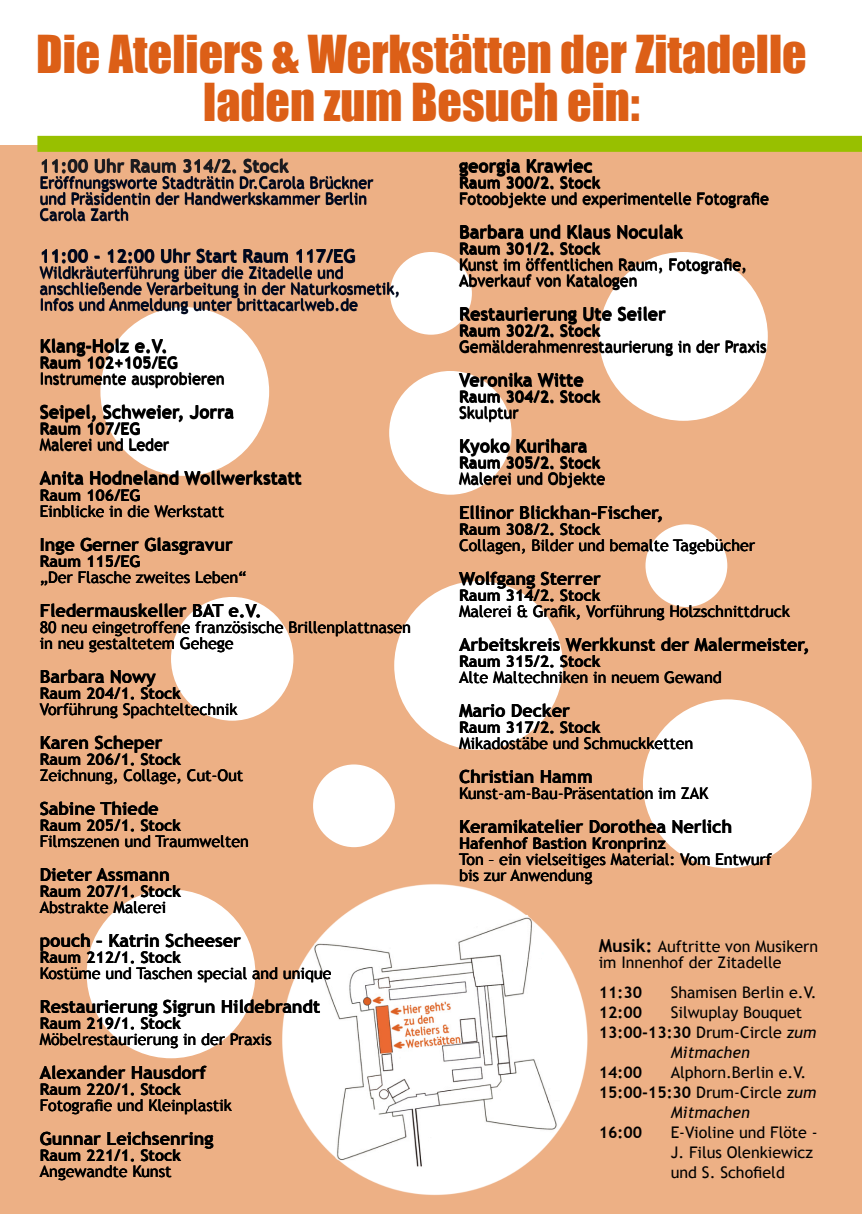
<style>
.page{position:relative;width:862px;height:1214px;background:#fff}
.page>*{position:absolute;margin:0;border:0;box-sizing:border-box;transform-origin:0 0}
.t1{font:48px "Impact";color:#dc5f17}
.t2{font:700 18px "Trebuchet MS";color:#000}
.t3{font:700 18px "Trebuchet MS";color:#00081d}
.t4{font:700 18px "Trebuchet MS";color:#1b1b1f}
.t5{font:16px "Trebuchet MS";color:#000}
.t6{font:700 16px "Trebuchet MS";color:#000}
.t7{font:16px "Trebuchet MS";color:#00081d}
.t8{font:italic 16px "Trebuchet MS";color:#000}
.s1{font-weight:400}
.s2{font-weight:400;font-style:italic}
</style>
<div class="page">
<div style="left:0;top:145px;width:862px;height:1068px;background:#edb085"></div>
<div style="left:100px;top:307px;width:169px;height:169px;background:#fff;border-radius:50%"></div>
<div style="left:394px;top:581px;width:169px;height:168px;background:#fff;border-radius:50%"></div>
<div style="left:171px;top:597px;width:122px;height:123px;background:#fff;border-radius:50%"></div>
<div style="left:389px;top:371px;width:122px;height:123px;background:#fff;border-radius:50%"></div>
<div style="left:645px;top:524px;width:82px;height:83px;background:#fff;border-radius:50%"></div>
<div style="left:313px;top:764px;width:82px;height:83px;background:#fff;border-radius:50%"></div>
<div style="left:390px;top:252px;width:82px;height:82px;background:#fff;border-radius:50%"></div>
<div style="left:87px;top:889px;width:168px;height:169px;background:#fff;border-radius:50%"></div>
<div style="left:643px;top:699px;width:168px;height:169px;background:#fff;border-radius:50%"></div>
<div style="left:599px;top:252px;width:169px;height:169px;background:#fff;border-radius:50%"></div>
<img style="left:282px;top:884px;width:306px;height:311px">
<div style="left:45px;top:136px;width:812px;height:16px;background:#98c000"></div>
<p class="t1" style="left:36px;top:35px;width:772px">Die Ateliers &amp; Werkstätten der Zitadelle</p>
<p class="t1" style="left:203px;top:83px;width:438px">laden zum Besuch ein:</p>
<p class="t4" style="left:40px;top:159px;width:251px">11:00 Uhr Raum 314/2. Stock</p>
<p class="t7" style="left:40px;top:177px;width:335px">Eröffnungsworte Stadträtin Dr.Carola Brückner</p>
<p class="t7" style="left:40px;top:193px;width:329px">und Präsidentin der Handwerkskammer Berlin</p>
<p class="t7" style="left:40px;top:209px;width:91px">Carola Zarth</p>
<p class="t3" style="left:40px;top:249px;width:317px">11:00 - 12:00 Uhr Start Raum 117/EG</p>
<p class="t7" style="left:40px;top:267px;width:305px">Wildkräuterführung über die Zitadelle und</p>
<p class="t7" style="left:40px;top:283px;width:362px">anschließende Verarbeitung in der Naturkosmetik,</p>
<p class="t7" style="left:40px;top:299px;width:320px">Infos und Anmeldung unter brittacarlweb.de</p>
<p class="t2" style="left:40px;top:339px;width:130px">Klang-Holz e.V.</p>
<p class="t6" style="left:40px;top:357px;width:140px">Raum 102+105/EG</p>
<p class="t5" style="left:40px;top:373px;width:186px">Instrumente ausprobieren</p>
<p class="t2" style="left:40px;top:405px;width:196px">Seipel, Schweier, Jorra</p>
<p class="t6" style="left:40px;top:423px;width:102px">Raum 107/EG</p>
<p class="t5" style="left:40px;top:439px;width:131px">Malerei und Leder</p>
<p class="t2" style="left:40px;top:471px;width:263px">Anita Hodneland Wollwerkstatt</p>
<p class="t6" style="left:40px;top:489px;width:102px">Raum 106/EG</p>
<p class="t5" style="left:40px;top:505px;width:186px">Einblicke in die Werkstatt</p>
<p class="t2" style="left:40px;top:537px;width:194px">Inge Gerner Glasgravur</p>
<p class="t6" style="left:40px;top:555px;width:102px">Raum 115/EG</p>
<p class="t5" style="left:40px;top:571px;width:208px">„Der Flasche zweites Leben“</p>
<p class="t2" style="left:40px;top:603px;width:223px">Fledermauskeller BAT e.V.</p>
<p class="t5" style="left:40px;top:621px;width:373px">80 neu eingetroffene französische Brillenplattnasen</p>
<p class="t5" style="left:40px;top:637px;width:195px">in neu gestaltetem Gehege</p>
<p class="t2" style="left:40px;top:669px;width:118px">Barbara Nowy</p>
<p class="t6" style="left:40px;top:687px;width:143px">Raum 204/1. Stock</p>
<p class="t5" style="left:40px;top:703px;width:199px">Vorführung Spachteltechnik</p>
<p class="t2" style="left:40px;top:735px;width:124px">Karen Scheper</p>
<p class="t6" style="left:40px;top:753px;width:143px">Raum 206/1. Stock</p>
<p class="t5" style="left:40px;top:769px;width:205px">Zeichnung, Collage, Cut-Out</p>
<p class="t2" style="left:40px;top:801px;width:120px">Sabine Thiede</p>
<p class="t6" style="left:40px;top:819px;width:143px">Raum 205/1. Stock</p>
<p class="t5" style="left:40px;top:835px;width:211px">Filmszenen und Traumwelten</p>
<p class="t2" style="left:40px;top:867px;width:132px">Dieter Assmann</p>
<p class="t6" style="left:40px;top:885px;width:143px">Raum 207/1. Stock</p>
<p class="t5" style="left:40px;top:901px;width:128px">Abstrakte Malerei</p>
<p class="t2" style="left:40px;top:933px;width:203px">pouch – Katrin Scheeser</p>
<p class="t6" style="left:40px;top:951px;width:143px">Raum 212/1. Stock</p>
<p class="t5" style="left:40px;top:967px;width:293px">Kostüme und Taschen special and unique</p>
<p class="t2" style="left:40px;top:999px;width:282px">Restaurierung Sigrun Hildebrandt</p>
<p class="t6" style="left:40px;top:1017px;width:143px">Raum 219/1. Stock</p>
<p class="t5" style="left:40px;top:1033px;width:233px">Möbelrestaurierung in der Praxis</p>
<p class="t2" style="left:40px;top:1065px;width:168px">Alexander Hausdorf</p>
<p class="t6" style="left:40px;top:1083px;width:143px">Raum 220/1. Stock</p>
<p class="t5" style="left:40px;top:1099px;width:194px">Fotografie und Kleinplastik</p>
<p class="t2" style="left:40px;top:1131px;width:175px">Gunnar Leichsenring</p>
<p class="t6" style="left:40px;top:1149px;width:143px">Raum 221/1. Stock</p>
<p class="t5" style="left:40px;top:1165px;width:133px">Angewandte Kunst</p>
<p class="t2" style="left:459px;top:159px;width:135px">georgia Krawiec</p>
<p class="t6" style="left:459px;top:177px;width:143px">Raum 300/2. Stock</p>
<p class="t5" style="left:459px;top:193px;width:311px">Fotoobjekte und experimentelle Fotografie</p>
<p class="t2" style="left:459px;top:225px;width:225px">Barbara und Klaus Noculak</p>
<p class="t6" style="left:459px;top:243px;width:143px">Raum 301/2. Stock</p>
<p class="t5" style="left:459px;top:259px;width:289px">Kunst im öffentlichen Raum, Fotografie,</p>
<p class="t5" style="left:459px;top:275px;width:180px">Abverkauf von Katalogen</p>
<p class="t2" style="left:459px;top:307px;width:208px">Restaurierung Ute Seiler</p>
<p class="t6" style="left:459px;top:325px;width:143px">Raum 302/2. Stock</p>
<p class="t5" style="left:459px;top:341px;width:309px">Gemälderahmenrestaurierung in der Praxis</p>
<p class="t2" style="left:459px;top:373px;width:126px">Veronika Witte</p>
<p class="t6" style="left:459px;top:391px;width:143px">Raum 304/2. Stock</p>
<p class="t5" style="left:459px;top:407px;width:61px">Skulptur</p>
<p class="t2" style="left:459px;top:439px;width:130px">Kyoko Kurihara</p>
<p class="t6" style="left:459px;top:457px;width:143px">Raum 305/2. Stock</p>
<p class="t5" style="left:459px;top:473px;width:148px">Malerei und Objekte</p>
<p class="t2" style="left:459px;top:505px;width:206px">Ellinor Blickhan-Fischer,</p>
<p class="t6" style="left:459px;top:523px;width:143px">Raum 308/2. Stock</p>
<p class="t5" style="left:459px;top:539px;width:297px">Collagen, Bilder und bemalte Tagebücher</p>
<p class="t2" style="left:459px;top:571px;width:143px">Wolfgang Sterrer</p>
<p class="t6" style="left:459px;top:589px;width:143px">Raum 314/2. Stock</p>
<p class="t5" style="left:459px;top:605px;width:332px">Malerei &amp; Grafik, Vorführung Holzschnittdruck</p>
<p class="t2" style="left:459px;top:637px;width:352px">Arbeitskreis Werkkunst der Malermeister,</p>
<p class="t6" style="left:459px;top:655px;width:143px">Raum 315/2. Stock</p>
<p class="t5" style="left:459px;top:671px;width:264px">Alte Maltechniken in neuem Gewand</p>
<p class="t2" style="left:459px;top:703px;width:112px">Mario Decker</p>
<p class="t6" style="left:459px;top:721px;width:143px">Raum 317/2. Stock</p>
<p class="t5" style="left:459px;top:737px;width:236px">Mikadostäbe und Schmuckketten</p>
<p class="t2" style="left:459px;top:769px;width:135px">Christian Hamm</p>
<p class="t5" style="left:459px;top:787px;width:251px">Kunst-am-Bau-Präsentation im ZAK</p>
<p class="t2" style="left:459px;top:819px;width:274px">Keramikatelier Dorothea Nerlich</p>
<p class="t6" style="left:459px;top:837px;width:208px">Hafenhof Bastion Kronprinz</p>
<p class="t5" style="left:459px;top:853px;width:314px">Ton – ein vielseitiges Material: Vom Entwurf</p>
<p class="t5" style="left:459px;top:869px;width:135px">bis zur Anwendung</p>
<p class="t2" style="left:599px;top:938px;width:55px">Musik:</p>
<p class="t5" style="left:658px;top:939px;width:162px">Auftritte von Musikern</p>
<p class="t5" style="left:599px;top:955px;width:184px">im Innenhof der Zitadelle</p>
<p class="t6" style="left:599px;top:985px;width:45px">11:30</p>
<p class="t5" style="left:671px;top:985px;width:147px">Shamisen Berlin e.V.</p>
<p class="t6" style="left:599px;top:1005px;width:45px">12:00</p>
<p class="t5" style="left:671px;top:1005px;width:133px">Silwuplay Bouquet</p>
<p class="t6" style="left:599px;top:1025px;width:219px">13:00-13:30 <span class="s1">Drum-Circle</span> <span class="s2">zum</span></p>
<p class="t8" style="left:671px;top:1045px;width:81px">Mitmachen</p>
<p class="t6" style="left:599px;top:1065px;width:45px">14:00</p>
<p class="t5" style="left:671px;top:1065px;width:137px">Alphorn.Berlin e.V.</p>
<p class="t6" style="left:599px;top:1085px;width:219px">15:00-15:30 <span class="s1">Drum-Circle</span> <span class="s2">zum</span></p>
<p class="t8" style="left:671px;top:1105px;width:81px">Mitmachen</p>
<p class="t6" style="left:599px;top:1125px;width:45px">16:00</p>
<p class="t5" style="left:671px;top:1125px;width:148px">E-Violine und Flöte -</p>
<p class="t5" style="left:671px;top:1145px;width:144px">J. Filus Olenkiewicz</p>
<p class="t5" style="left:671px;top:1165px;width:116px">und S. Schofield</p>
</div>
